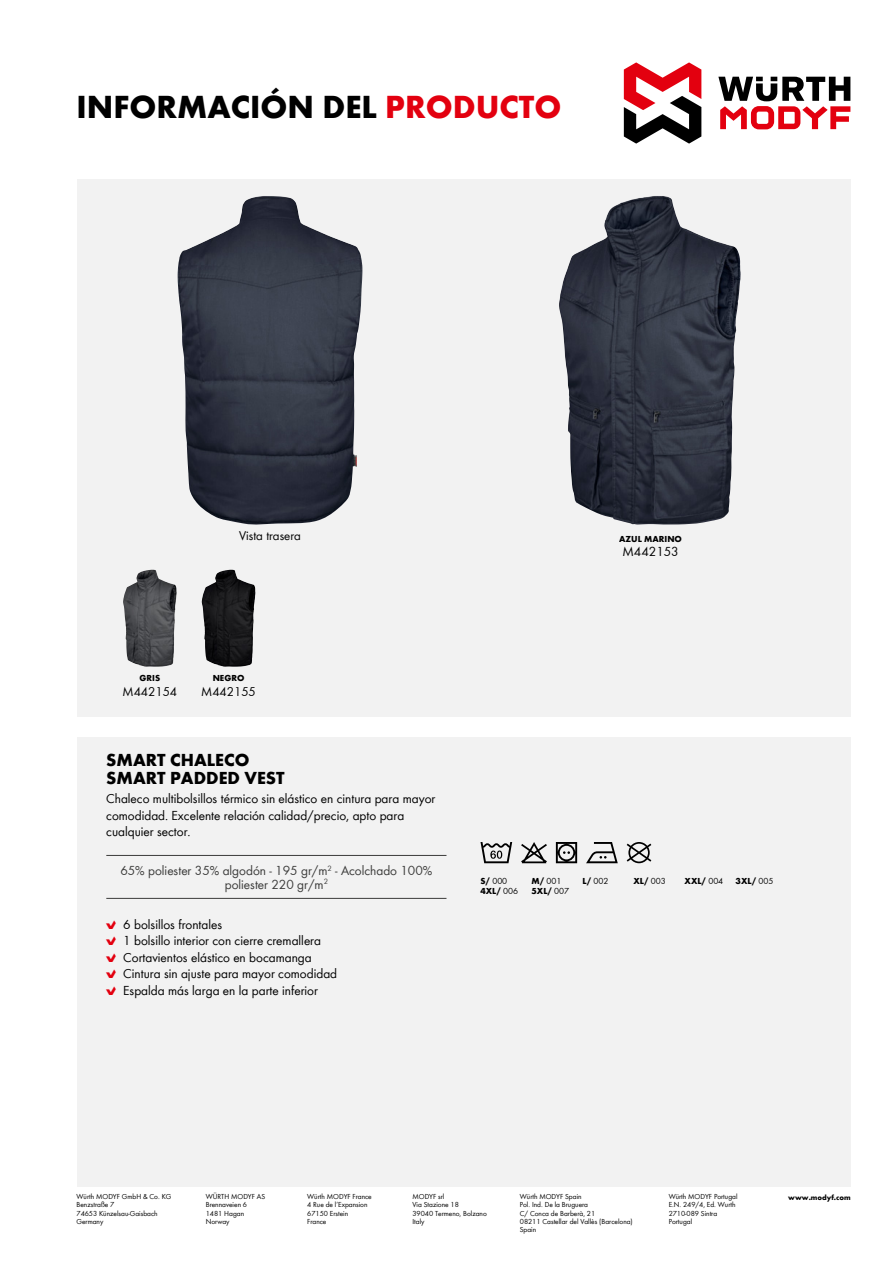
<style>
.page{position:relative;width:893px;height:1263px;background:#fff}
.page>*{position:absolute;margin:0;border:0;box-sizing:border-box;transform-origin:0 0}
.t1{font:700 33px "Wuerth Global";color:#000}
.t2{font:700 18px/18px "Wuerth Global";color:#000}
.t3{font:13.5px/16.5px "Wuerth Global";color:#000}
.t4{font:13.5px/13.5px "Wuerth Global";color:#3b3b3a;text-align:center}
.t5{font:13.2px "Wuerth Global";color:#000}
.t6{font:700 9px "Wuerth Global";color:#000}
.t7{font:9px "Wuerth Global";color:#000}
.t8{font:7.5px/8.2px "Wuerth Global";color:#000}
.t9{font:700 7.5px "Wuerth Global";color:#000}
.s1{color:#e3000f}
.s2{font-family:"Wuerth Num";color:#e3000f}
.s3{font-weight:700}
.s4{font-weight:400}
</style>
<div class="page">
<svg style="left:718px;top:77px;width:132px;height:52px"></svg>
<svg style="left:624px;top:62px;width:77px;height:82px"></svg>
<div style="left:77px;top:179px;width:773px;height:1007px;background:#f2f2f2"></div>
<div style="left:64px;top:717px;width:805px;height:19px;background:#fff"></div>
<svg style="left:627px;top:842px;width:24px;height:21px"></svg>
<svg style="left:586px;top:842px;width:32px;height:21px"></svg>
<svg style="left:556px;top:842px;width:21px;height:21px"></svg>
<svg style="left:521px;top:842px;width:26px;height:21px"></svg>
<svg style="left:480px;top:842px;width:32px;height:21px"></svg>
<hr style="left:106px;top:855px;width:340px;height:1px;background:#3b3b3a">
<hr style="left:106px;top:898px;width:340px;height:1px;background:#3b3b3a">
<img style="left:559px;top:196px;width:176px;height:329px">
<img style="left:178px;top:196px;width:184px;height:329px">
<img style="left:123px;top:570px;width:52px;height:97px">
<img style="left:202px;top:570px;width:52px;height:97px">
<h1 class="t1" style="left:77px;top:87px;width:486px">INFORMACIÓN DEL <span class="s1">PRODUCTO</span></h1>
<h3 class="t5" style="left:239px;top:527px;width:63px">Vista trasera</h3>
<p class="t6" style="left:140px;top:672px;width:22px">GRIS</p>
<h3 class="t5" style="left:123px;top:683px;width:56px">M442154</h3>
<p class="t6" style="left:213px;top:672px;width:33px">NEGRO</p>
<h3 class="t5" style="left:201px;top:683px;width:56px">M442155</h3>
<p class="t6" style="left:619px;top:533px;width:64px">AZUL MARINO</p>
<h3 class="t3" style="left:622px;top:543px;width:58px">M442153</h3>
<h2 class="t2" style="left:106px;top:750px;width:180px">SMART CHALECO<br>SMART PADDED VEST</h2>
<h3 class="t3" style="left:106px;top:790px;width:331px">Chaleco multibolsillos térmico sin elástico en cintura para mayor comodidad. Excelente relación calidad/precio, apto para cualquier sector.</h3>
<h3 class="t4" style="left:120px;top:864px;width:314px">65% poliester 35% algodón - 195 gr/m<sup>2</sup> - Acolchado 100% poliester 220 gr/m<sup>2</sup></h3>
<h3 class="t3" style="left:106px;top:916px;width:232px"><span class="s2">B</span> 6 bolsillos frontales<br><span class="s2">B</span> 1 bolsillo interior con cierre cremallera<br><span class="s2">B</span> Cortavientos elástico en bocamanga<br><span class="s2">B</span> Cintura sin ajuste para mayor comodidad <span class="s2">B</span> Espalda más larga en la parte inferior</h3>
<p class="t7" style="left:480px;top:875px;width:28px"><span class="s3">S/</span> 000</p>
<p class="t7" style="left:531px;top:875px;width:31px"><span class="s3">M/</span> 001</p>
<p class="t7" style="left:583px;top:875px;width:27px"><span class="s3">L/</span> 002</p>
<p class="t6" style="left:634px;top:875px;width:34px">XL/ <span class="s4">003</span></p>
<p class="t6" style="left:685px;top:875px;width:40px">XXL/ <span class="s4">004</span></p>
<p class="t6" style="left:736px;top:875px;width:39px">3XL/ <span class="s4">005</span></p>
<p class="t6" style="left:480px;top:886px;width:39px">4XL/ <span class="s4">006</span></p>
<p class="t6" style="left:531px;top:886px;width:39px">5XL/ <span class="s4">007</span></p>
<p class="t8" style="left:206px;top:1192px;width:61px">WÜRTH MODYF AS<br>Brennaveien 6<br>1481 Hagan<br>Norway</p>
<p class="t8" style="left:307px;top:1192px;width:66px">Würth MODYF France<br>4 Rue de l’Expansion<br>67150 Erstein<br>France</p>
<p class="t8" style="left:669px;top:1192px;width:70px">Würth MODYF Portugal<br>E.N. 249/4, Ed. Wurth<br>2710-089 Sintra<br>Portugal</p>
<p class="t9" style="left:788px;top:1193px;width:64px">www.modyf.com</p>
<p class="t8" style="left:77px;top:1192px;width:96px">Würth MODYF GmbH &amp; Co. KG<br>Benzstraße 7<br>74653 Künzelsau-Gaisbach<br>Germany</p>
<p class="t8" style="left:412px;top:1192px;width:76px">MODYF srl<br>Via Stazione 18<br>39040 Termeno, Bolzano<br>Italy</p>
<p class="t8" style="left:520px;top:1192px;width:114px">Würth MODYF Spain<br>Pol. Ind. De la Bruguera<br>C/ Conca de Barberà, 21<br>08211 Castellar del Vallès (Barcelona)<br>Spain</p>
</div>
